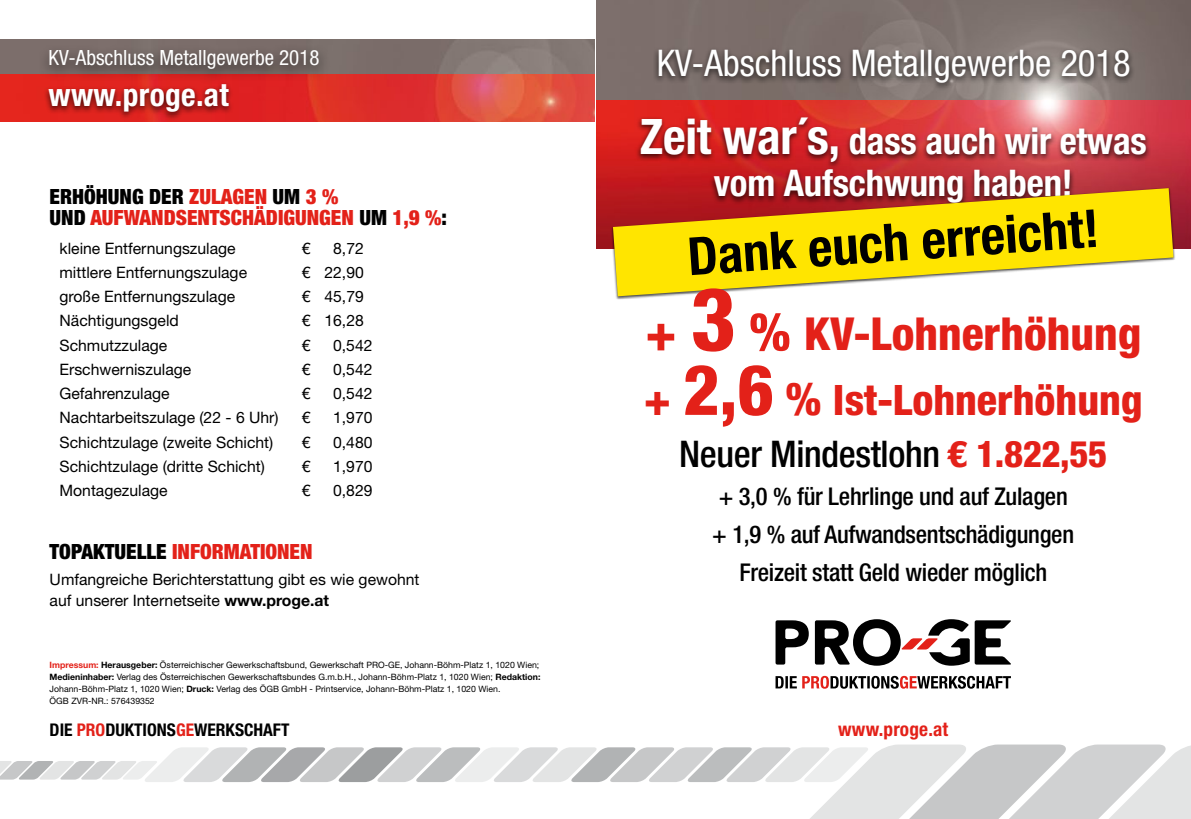
<style>
.page{position:relative;width:1191px;height:819px;background:#fff}
.page>*{position:absolute;margin:0;border:0;box-sizing:border-box;transform-origin:0 0}
.t1{font:700 condensed 52.5px "Helvetica Neue LT Std";color:#000}
.t2{font:800 condensed 45.5px "Helvetica Neue LT Std";color:#e32119}
.t3{font:800 condensed 42px "Helvetica Neue LT Std";color:#e32119}
.t4{font:condensed 36.75px/78.2px "Helvetica Neue LT Std";color:#fff;text-align:center}
.t5{font:500 condensed 36.75px "Helvetica Neue LT Std";letter-spacing:-.01em;color:#000}
.t6{font:700 condensed 36.75px "Helvetica Neue LT Std";letter-spacing:-.005em;color:#fff}
.t7{font:700 condensed 31.5px "Helvetica Neue LT Std";letter-spacing:.01em;color:#fff}
.t8{font:500 condensed 24.5px/37.8px "Helvetica Neue LT Std";letter-spacing:-.01em;color:#000;text-align:center}
.t9{font:900 condensed 21px/21px "Helvetica Neue LT Std";color:#e32119}
.t10{font:condensed 21px "Helvetica Neue LT Std";color:#fff}
.t11{font:700 condensed 19.25px "Helvetica Neue LT Std";letter-spacing:.01em;color:#e32119}
.t12{font:700 condensed 17.5px "Helvetica Neue LT Std";color:#000}
.t13{font:15.75px/21px "Helvetica Neue LT Std";color:#000}
.t14{font:8.75px/12.2px "Helvetica Neue LT Std";color:#000}
.s1{color:#000}
.s2{font-weight:700}
.s3{font-weight:700;color:#e32119}
.s4{color:#e32119}
.s5{font-weight:700;font-size:49px}
.s6{font-size:52.5px}
.s7{font-size:87.5px}
.s8{font-size:45.5px}
.s9{font-size:70px}
.s10{font-weight:800;color:#e32119}
</style>
<div class="page">
<img style="left:0;top:74px;width:595px;height:48px">
<img style="left:0;top:40px;width:595px;height:34px">
<div style="left:43px;top:81px;width:191px;height:40px;background:#000;opacity:.7"></div>
<div style="left:38px;top:43px;width:293px;height:44px;background:#000;opacity:.7"></div>
<img style="left:596px;top:99px;width:595px;height:149px">
<img style="left:596px;top:0;width:595px;height:99px">
<svg style="left:0;top:744px;width:1191px;height:75px"></svg>
<svg style="left:775px;top:619px;width:236px;height:69px"></svg>
<div style="left:653px;top:46px;width:482px;height:45px;background:#000;opacity:.7"></div>
<div style="left:635px;top:115px;width:516px;height:95px;background:#000;opacity:.7"></div>
<div style="left:610px;top:187px;width:565px;height:113px;background:#000;opacity:.7"></div>
<svg style="left:613px;top:188px;width:560px;height:108px;background:#e9c12f"></svg>
<h3 class="t10" style="left:49px;top:45px;width:272px">KV-Abschluss Metallgewerbe 2018</h3>
<h3 class="t7" style="left:49px;top:76px;width:182px">www.proge.at</h3>
<h3 class="t9" style="left:50px;top:185px;width:399px"><span class="s1">ERHÖHUNG DER</span> ZULAGEN <span class="s1">UM</span> 3 %<br><span class="s1">UND</span> AUFWANDSENTSCHÄDIGUNGEN <span class="s1">UM</span> 1,9 %<span class="s1">:</span></h3>
<p class="t13" style="left:60px;top:237px;width:178px">kleine Entfernungszulage</p>
<p class="t13" style="left:302px;top:237px;width:10px">€</p>
<p class="t13" style="left:333px;top:237px;width:32px">8,72</p>
<p class="t13" style="left:60px;top:262px;width:189px">mittlere Entfernungszulage</p>
<p class="t13" style="left:302px;top:262px;width:64px">€ 22,90</p>
<p class="t13" style="left:60px;top:286px;width:177px">große Entfernungszulage</p>
<p class="t13" style="left:302px;top:286px;width:64px">€ 45,79</p>
<p class="t13" style="left:59px;top:310px;width:121px">Nächtigungsgeld</p>
<p class="t13" style="left:302px;top:310px;width:64px">€ 16,28</p>
<p class="t13" style="left:59px;top:334px;width:109px">Schmutzzulage</p>
<p class="t13" style="left:302px;top:334px;width:10px">€</p>
<p class="t13" style="left:333px;top:334px;width:41px">0,542</p>
<p class="t13" style="left:59px;top:358px;width:133px">Erschwerniszulage</p>
<p class="t13" style="left:302px;top:358px;width:10px">€</p>
<p class="t13" style="left:333px;top:358px;width:41px">0,542</p>
<p class="t13" style="left:59px;top:383px;width:112px">Gefahrenzulage</p>
<p class="t13" style="left:302px;top:383px;width:10px">€</p>
<p class="t13" style="left:333px;top:383px;width:41px">0,542</p>
<p class="t13" style="left:59px;top:407px;width:221px">Nachtarbeitszulage (22 - 6 Uhr)</p>
<p class="t13" style="left:302px;top:407px;width:10px">€</p>
<p class="t13" style="left:333px;top:407px;width:41px">1,970</p>
<p class="t13" style="left:59px;top:431px;width:215px">Schichtzulage (zweite Schicht)</p>
<p class="t13" style="left:302px;top:431px;width:10px">€</p>
<p class="t13" style="left:333px;top:431px;width:41px">0,480</p>
<p class="t13" style="left:59px;top:455px;width:207px">Schichtzulage (dritte Schicht)</p>
<p class="t13" style="left:302px;top:455px;width:10px">€</p>
<p class="t13" style="left:333px;top:455px;width:41px">1,970</p>
<p class="t13" style="left:59px;top:479px;width:110px">Montagezulage</p>
<p class="t13" style="left:302px;top:479px;width:10px">€</p>
<p class="t13" style="left:333px;top:479px;width:41px">0,829</p>
<h3 class="t9" style="left:50px;top:540px;width:264px"><span class="s1">TOPAKTUELLE</span> INFORMATIONEN</h3>
<p class="t13" style="left:50px;top:568px;width:371px">Umfangreiche Berichterstattung gibt es wie gewohnt auf unserer Internetseite <span class="s2">www.proge.at</span></p>
<p class="t14" style="left:50px;top:658px;width:492px"><span class="s3">Impressum:</span> <span class="s2">Herausgeber:</span> Österreichischer Gewerkschaftsbund, Gewerkschaft PRO-GE, Johann-Böhm-Platz 1, 1020 Wien; <span class="s2">Medieninhaber:</span> Verlag des Österreichischen Gewerkschaftsbundes G.m.b.H., Johann-Böhm-Platz 1, 1020 Wien; <span class="s2">Redaktion:<br></span>Johann-Böhm-Platz 1, 1020 Wien; <span class="s2">Druck:</span> Verlag des ÖGB GmbH - Printservice, Johann-Böhm-Platz 1, 1020 Wien.<br>ÖGB ZVR-NR.: 576439352</p>
<p class="t12" style="left:50px;top:719px;width:241px">DIE <span class="s4">PRO</span>DUKTIONS<span class="s4">GE</span>WERKSCHAFT</p>
<h3 class="t4" style="left:639px;top:24px;width:508px">KV-Abschluss Metallgewerbe 2018<br><span class="s5">Zeit war´s,</span> <span class="s2">dass auch wir etwas</span></h3>
<h3 class="t6" style="left:713px;top:161px;width:360px">vom Aufschwung haben!</h3>
<h1 class="t1" style="left:685px;top:225px;width:414px;rotate:-4deg">Dank euch erreicht!</h1>
<h2 class="t2" style="left:645px;top:306px;width:497px"><span class="s6">+</span> <span class="s7">3</span> <span class="s6">%</span> KV-Lohnerhöhung</h2>
<h3 class="t3" style="left:643px;top:374px;width:500px"><span class="s8">+</span> <span class="s9">2,6</span> <span class="s8">%</span> Ist-Lohnerhöhung</h3>
<h3 class="t5" style="left:679px;top:432px;width:429px">Neuer Mindestlohn <span class="s10">€ 1.822,55</span></h3>
<h3 class="t8" style="left:712px;top:477px;width:363px">+ 3,0 % für Lehrlinge und auf Zulagen + 1,9 % auf Aufwandsentschädigungen<br>Freizeit statt Geld wieder möglich</h3>
<p class="t11" style="left:838px;top:717px;width:112px">www.proge.at</p>
</div>
